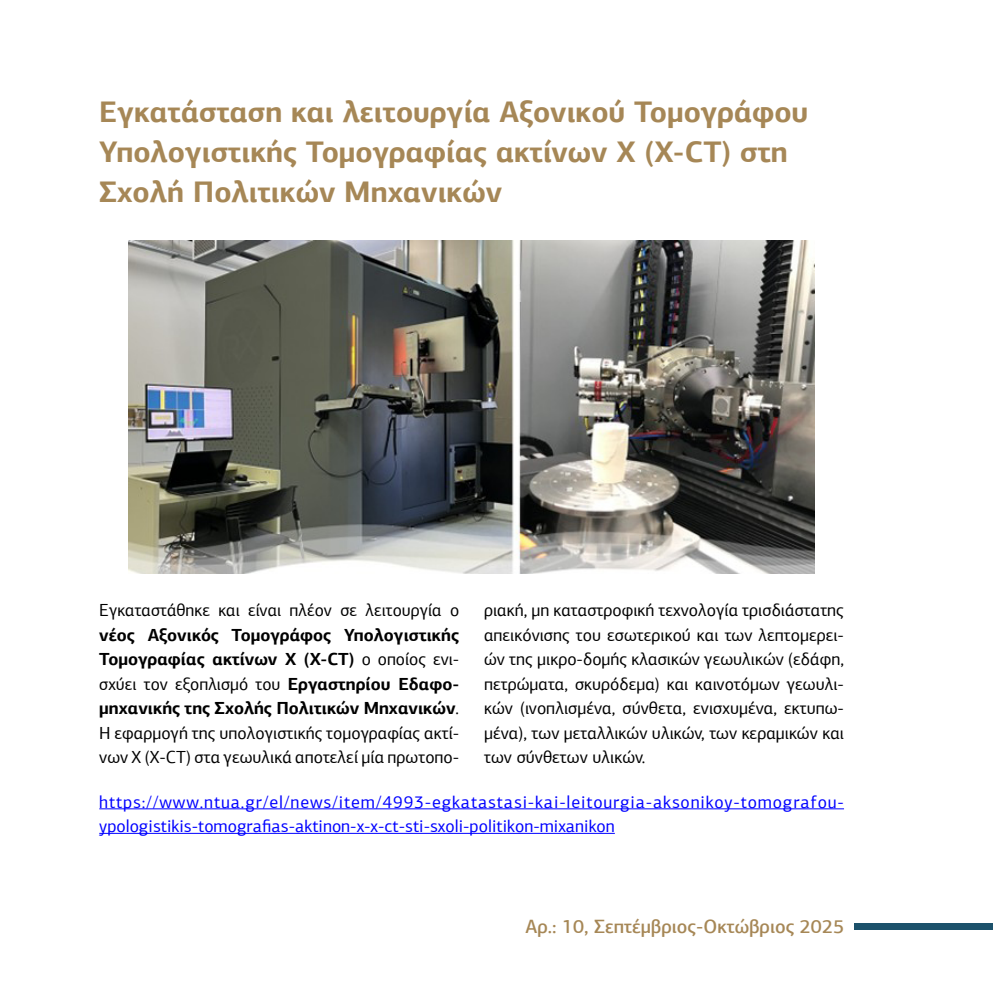
<style>
.page{position:relative;width:993px;height:993px;background:#fff}
.page>*{position:absolute;margin:0;border:0;box-sizing:border-box;transform-origin:0 0}
.t1{font:700 29.75px/40.2px "PF Agora Sans Pro";color:#a68756}
.t2{font:500 19.25px "PF Agora Sans Pro";color:#a68756}
.t3{font:17.5px/24.5px "PF Agora Sans Pro";color:#000;text-align:justify}
.t4{font:700 17.5px/24.5px "PF Agora Sans Pro";color:#000;text-align:justify}
.t5{font:17.5px/24.5px "PF Agora Sans Pro";letter-spacing:.045em;color:#00f}
.s1{font-weight:400}
</style>
<div class="page">
<div style="left:854px;top:923px;width:138px;height:7px;background:#1c526b"></div>
<hr style="left:99px;top:808px;width:744px;height:1px;background:#00f">
<hr style="left:99px;top:832px;width:515px;height:1px;background:#00f">
<img style="left:129px;top:241px;width:685px;height:332px">
<h1 class="t1" style="left:99px;top:91px;width:710px">Εγκατάσταση και λειτουργία Αξονικού Τομογράφου<br>Υπολογιστικής Τομογραφίας ακτίνων Χ (X-CT) στη<br>Σχολή Πολιτικών Μηχανικών</h1>
<p class="t3" style="left:99px;top:597px;width:361px">Εγκαταστάθηκε και είναι πλέον σε λειτουργία ο</p>
<p class="t4" style="left:99px;top:622px;width:361px">νέος Αξονικός Τομογράφος Υπολογιστικής Τομογραφίας ακτίνων Χ (X-CT) <span class="s1">ο οποίος ενι&shy;σχύει τον εξοπλισμό του</span> Εργαστηρίου Εδαφο&shy;μηχανικής της Σχολής Πολιτικών Μηχανικών<span class="s1">.<br>Η εφαρμογή της υπολογιστικής τομογραφίας ακτί&shy;νων Χ (Χ-CT) στα γεωυλικά αποτελεί μία πρωτοπο-</span></p>
<p class="t5" style="left:99px;top:789px;width:745px">https://www.ntua.gr/el/news/item/4993-egkatastasi-kai-leitourgia-aksonikoy-tomografou&shy;ypologistikis-tomografias-aktinon-x-x-ct-sti-sxoli-politikon-mixanikon</p>
<p class="t3" style="left:484px;top:597px;width:361px">ριακή, μη καταστροφική τεχνολογία τρισδιάστατης απεικόνισης του εσωτερικού και των λεπτομερει&shy;ών της μικρο-δομής κλασικών γεωυλικών (εδάφη, πετρώματα, σκυρόδεμα) και καινοτόμων γεωυλι&shy;κών (ινοπλισμένα, σύνθετα, ενισχυμένα, εκτυπω&shy;μένα), των μεταλλικών υλικών, των κεραμικών και των σύνθετων υλικών.</p>
<p class="t2" style="left:525px;top:914px;width:320px">Αρ.: 10, Σεπτέμβριος-Οκτώβριος 2025</p>
</div>
